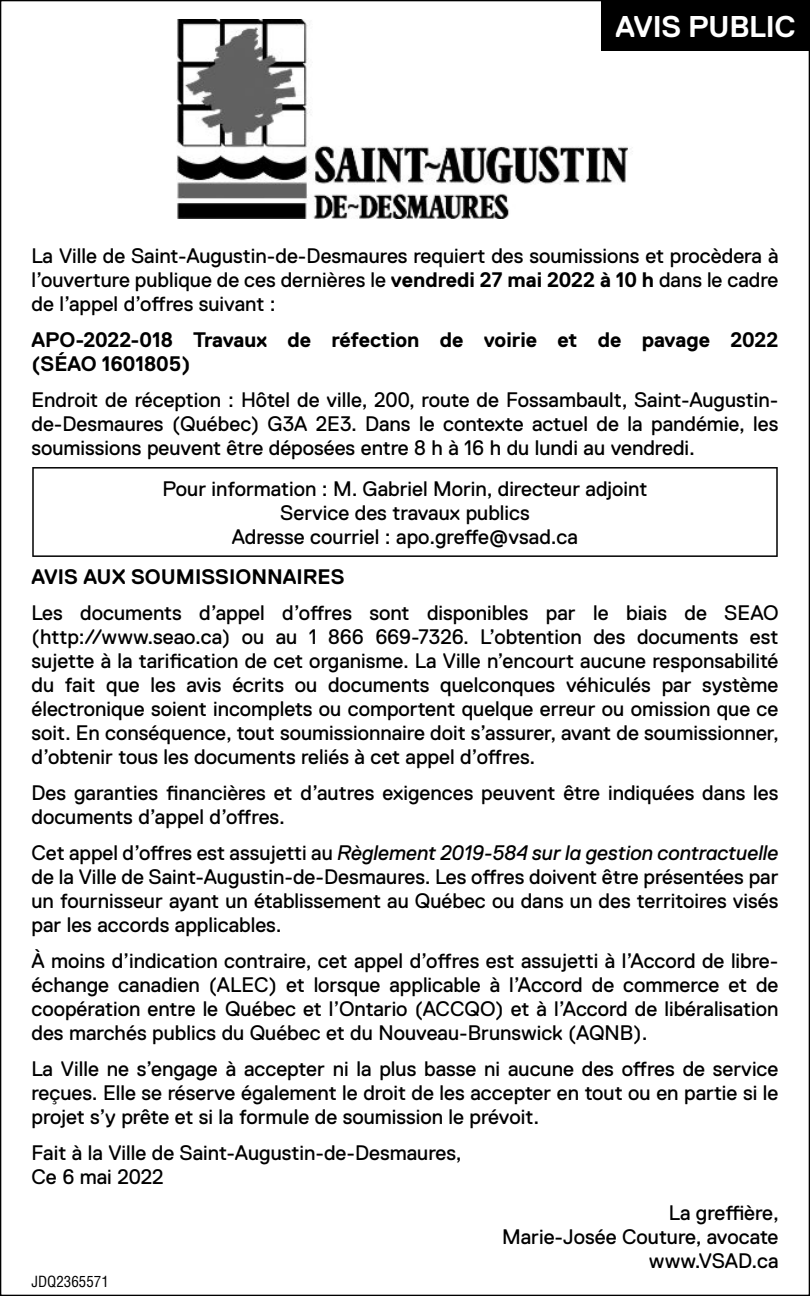
<style>
.page{position:relative;width:810px;height:1296px;background:#fff}
.page>*{position:absolute;margin:0;border:0;box-sizing:border-box;transform-origin:0 0}
.t1{font:700 30px "Replica Pro";letter-spacing:-.01em;color:#fff}
.t2{font:21px/24px "Replica Pro";color:#000;text-align:justify}
.t3{font:700 21px/24px "Replica Pro";color:#000}
.t4{font:condensed 15px "Helvetica LT Std";color:#000}
.s1{font-weight:700}
.s2{font-style:italic}
</style>
<div class="page">
<hr style="left:32px;top:467px;width:746px;height:2px;background:#000">
<hr style="left:32px;top:469px;width:2px;height:86px;background:#000">
<hr style="left:776px;top:469px;width:2px;height:86px;background:#000">
<hr style="left:32px;top:555px;width:746px;height:2px;background:#000">
<img style="left:177px;top:19px;width:451px;height:200px">
<div style="left:601px;top:0;width:209px;height:51px;background:#000"></div>
<h1 class="t1" style="left:616px;top:16px;width:182px">AVIS PUBLIC</h1>
<p class="t2" style="left:32px;top:246px;width:748px">La Ville de Saint-Augustin-de-Desmaures requiert des soumissions et procèdera à l’ouverture publique de ces dernières le <span class="s1">vendredi 27 mai 2022 à 10 h</span> dans le cadre de l’appel d’offres suivant :</p>
<p class="t3" style="left:32px;top:330px;width:748px">APO-2022-018 Travaux de réfection de voirie et de pavage 2022 (SÉAO 1601805)</p>
<p class="t2" style="left:32px;top:390px;width:749px">Endroit de réception : Hôtel de ville, 200, route de Fossambault, Saint-Augustin&shy;de-Desmaures (Québec) G3A 2E3. Dans le contexte actuel de la pandémie, les soumissions peuvent être déposées entre 8 h à 16 h du lundi au vendredi.</p>
<p class="t2" style="left:163px;top:479px;width:486px;text-align:center">Pour information : M. Gabriel Morin, directeur adjoint<br>Service des travaux publics<br>Adresse courriel : apo.greffe@vsad.ca</p>
<p class="t3" style="left:32px;top:567px;width:315px">AVIS AUX SOUMISSIONNAIRES</p>
<p class="t2" style="left:32px;top:603px;width:749px">Les documents d’appel d’offres sont disponibles par le biais de SEAO (http://www.seao.ca) ou au 1 866 669-7326. L’obtention des documents est sujette à la tarification de cet organisme. La Ville n’encourt aucune responsabilité du fait que les avis écrits ou documents quelconques véhiculés par système électronique soient incomplets ou comportent quelque erreur ou omission que ce soit. En conséquence, tout soumissionnaire doit s’assurer, avant de soumissionner, d’obtenir tous les documents reliés à cet appel d’offres.</p>
<p class="t2" style="left:32px;top:783px;width:748px">Des garanties financières et d’autres exigences peuvent être indiquées dans les documents d’appel d’offres.</p>
<p class="t2" style="left:32px;top:843px;width:749px">Cet appel d’offres est assujetti au <span class="s2">Règlement 2019-584 sur la gestion contractuelle </span>de la Ville de Saint-Augustin-de-Desmaures. Les offres doivent être présentées par un fournisseur ayant un établissement au Québec ou dans un des territoires visés par les accords applicables.</p>
<p class="t2" style="left:32px;top:951px;width:749px">À moins d’indication contraire, cet appel d’offres est assujetti à l’Accord de libre&shy;échange canadien (ALEC) et lorsque applicable à l’Accord de commerce et de coopération entre le Québec et l’Ontario (ACCQO) et à l’Accord de libéralisation des marchés publics du Québec et du Nouveau-Brunswick (AQNB).</p>
<p class="t2" style="left:32px;top:1059px;width:749px">La Ville ne s’engage à accepter ni la plus basse ni aucune des offres de service reçues. Elle se réserve également le droit de les accepter en tout ou en partie si le projet s’y prête et si la formule de soumission le prévoit.</p>
<p class="t2" style="left:32px;top:1143px;width:432px">Fait à la Ville de Saint-Augustin-de-Desmaures,<br>Ce 6 mai 2022</p>
<p class="t2" style="left:502px;top:1203px;width:278px;text-align:right">La greffière,<br>Marie-Josée Couture, avocate www.VSAD.ca</p>
<p class="t4" style="left:32px;top:1276px;width:79px">JDQ2365571</p>
</div>
